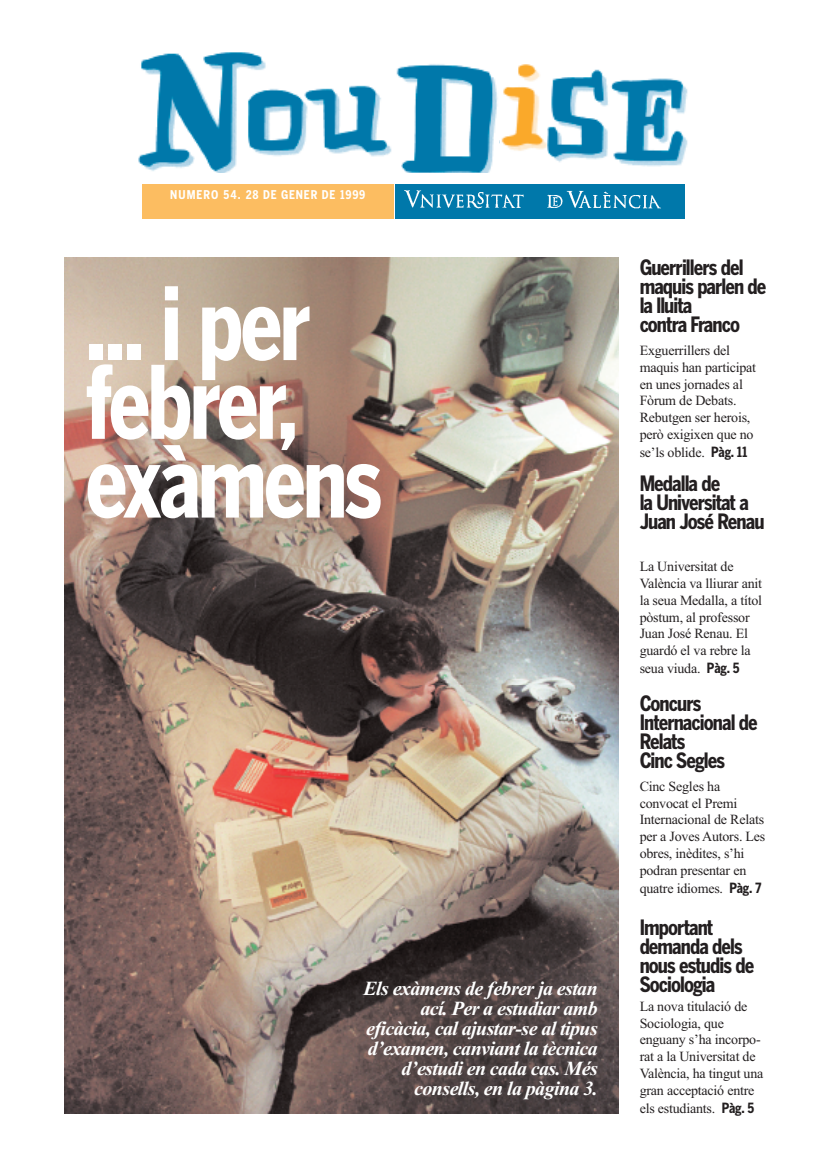
<style>
.page{position:relative;width:820px;height:1163px;background:#fff}
.page>*{position:absolute;margin:0;border:0;box-sizing:border-box;transform-origin:0 0}
.t1{font:700 100px/78.7px "Benton Gothic Cond";letter-spacing:-.04em;color:#fff;scale:.94 1}
.t2{font:700 21px/19px "Benton Gothic Cond";letter-spacing:-.045em;color:#231f20}
.t3{font:italic 700 20px/20px "Times New Roman";letter-spacing:-.03em;color:#fff;text-align:right}
.t4{font:14px/16.8px "Times New Roman";letter-spacing:-.015em;color:#231f20}
.t5{font:700 12px "Benton Gothic Cond";letter-spacing:.065em;color:#fff}
.s1{font-family:"Benton Gothic Cond";font-weight:700}
</style>
<div class="page">
<img style="left:64px;top:257px;width:554px;height:856px">
<img style="left:138px;top:52px;width:550px;height:120px">
<img style="left:500px;top:52px;width:46px;height:120px">
<div style="left:394px;top:184px;width:290px;height:34px;background:#0078aa"></div>
<img style="left:404px;top:190px;width:257px;height:19px">
<div style="left:142px;top:184px;width:251px;height:34px;background:#fcbd61"></div>
<img style="left:527px;top:190px;width:17px;height:19px">
<p class="t5" style="left:170px;top:188px;width:197px">NUMERO 54. 28 DE GENER DE 1999</p>
<h1 class="t1" style="left:85px;top:286px;width:318px">... i per febrer, exàmens</h1>
<h3 class="t3" style="left:363px;top:978px;width:236px">Els exàmens de febrer ja estan ací. Per a estudiar amb eficàcia, cal ajustar-se al tipus d’examen, canviant la tècnica d’estudi en cada cas. Més consells, en la pàgina 3.</h3>
<h2 class="t2" style="left:639px;top:258px;width:128px">Guerrillers del maquis parlen de la lluita<br>contra Franco</h2>
<p class="t4" style="left:639px;top:341px;width:118px">Exguerrillers del maquis han participat en unes jornades al<br>Fòrum de Debats.<br>Rebutgen ser herois, però exigixen que no</p>
<p class="t4" style="left:639px;top:444px;width:109px">se’ls oblide. <span class="s1">Pàg. 11</span></p>
<h2 class="t2" style="left:639px;top:474px;width:126px">Medalla de<br>la Universitat a<br>Juan José Renau</h2>
<p class="t4" style="left:639px;top:558px;width:124px">La Universitat de<br>València va lliurar anit la seua Medalla, a títol pòstum, al professor<br>Juan José Renau. El guardó el va rebre la</p>
<p class="t4" style="left:639px;top:660px;width:101px">seua viuda. <span class="s1">Pàg. 5</span></p>
<h2 class="t2" style="left:639px;top:694px;width:119px">Concurs<br>Internacional de<br>Relats<br>Cinc Segles</h2>
<p class="t4" style="left:639px;top:777px;width:127px">Cinc Segles ha convocat el Premi<br>Internacional de Relats per a Joves Autors. Les obres, inèdites, s’hi podran presentar en</p>
<p class="t4" style="left:639px;top:879px;width:124px">quatre idiomes. <span class="s1">Pàg. 7</span></p>
<h2 class="t2" style="left:639px;top:918px;width:116px">Important demanda dels nous estudis de<br>Sociologia</h2>
<p class="t4" style="left:639px;top:997px;width:125px">La nova titulació de<br>Sociologia, que enguany s’ha incorpo&shy;rat a la Universitat de<br>València, ha tingut una gran acceptació entre</p>
<p class="t4" style="left:639px;top:1099px;width:116px">els estudiants. <span class="s1">Pàg. 5</span></p>
</div>
